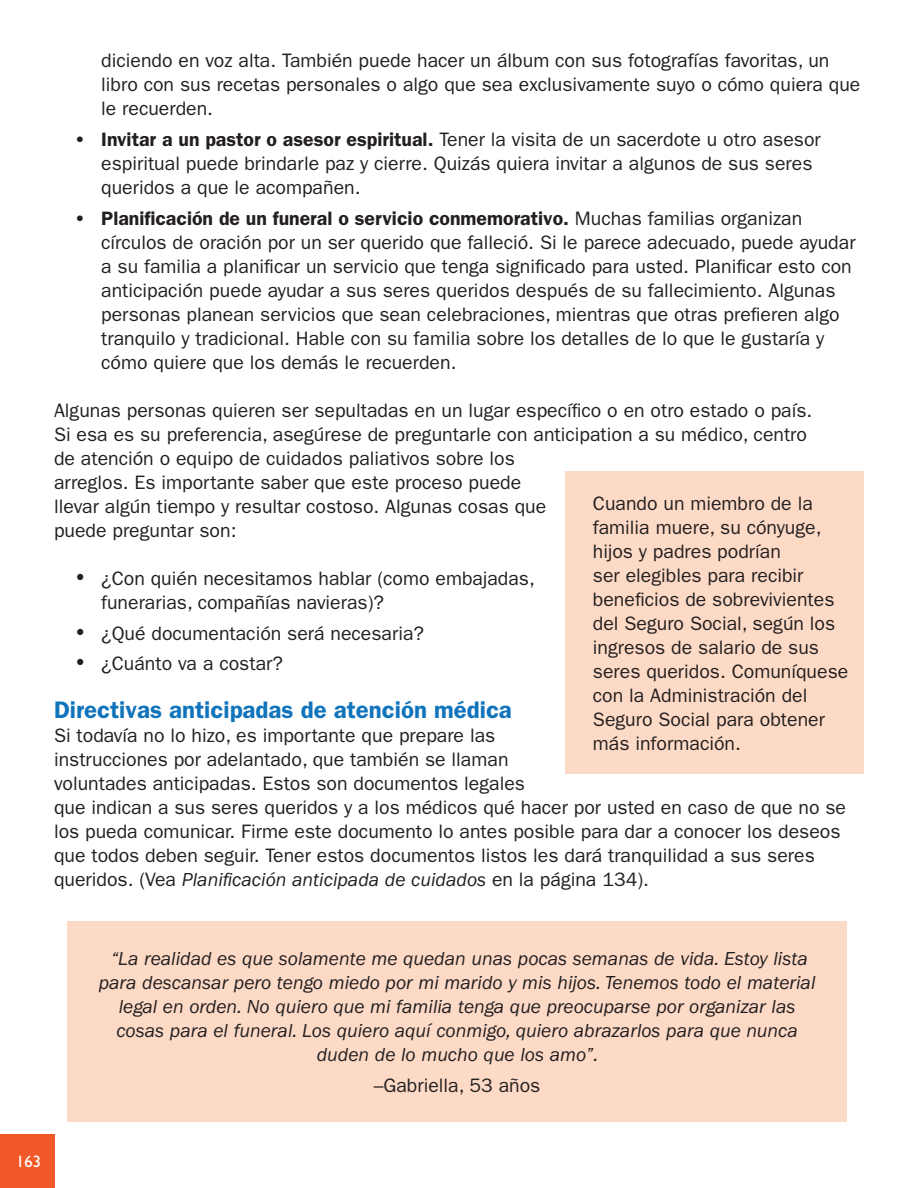
<style>
.page{position:relative;width:918px;height:1188px;background:#fff}
.page>*{position:absolute;margin:0;border:0;box-sizing:border-box;transform-origin:0 0}
.t1{font:600 24px "ITC Franklin Gothic Std";color:#1074bc}
.t2{font:19.5px/24px "ITC Franklin Gothic Std";color:#231f20}
.t3{font:italic 19.5px/24px "ITC Franklin Gothic Std";color:#231f20;text-align:center}
.t4{font:16.5px "Humanist 521 BT";color:#fff}
.s1{font-weight:600}
.s2{font-family:"Humanist Slabserif 712 BT";font-size:21px}
.s3{font-style:italic}
</style>
<div class="page">
<div style="left:0;top:1135px;width:55px;height:53px;background:#f15929"></div>
<div style="left:68px;top:921px;width:779px;height:201px;background:#fddac6"></div>
<div style="left:566px;top:471px;width:298px;height:303px;background:#fddac6"></div>
<p class="t2" style="left:101px;top:49px;width:761px">diciendo en voz alta. También puede hacer un álbum con sus fotografías favoritas, un libro con sus recetas personales o algo que sea exclusivamente suyo o cómo quiera que le recuerden.</p>
<p class="t2" style="left:101px;top:128px;width:721px;text-indent:-27px"><span class="s1">• Invitar a un pastor o asesor espiritual.</span> Tener la visita de un sacerdote u otro asesor espiritual puede brindarle paz y cierre. Quizás quiera invitar a algunos de sus seres queridos a que le acompañen.</p>
<p class="t2" style="left:101px;top:206px;width:756px;text-indent:-27px"><span class="s1">• Planificación de un funeral o servicio conmemorativo.</span> Muchas familias organizan círculos de oración por un ser querido que falleció. Si le parece adecuado, puede ayudar a su familia a planificar un servicio que tenga significado para usted. Planificar esto con anticipación puede ayudar a sus seres queridos después de su fallecimiento. Algunas personas planean servicios que sean celebraciones, mientras que otras prefieren algo tranquilo y tradicional. Hable con su familia sobre los detalles de lo que le gustaría y cómo quiere que los demás le recuerden.</p>
<p class="t2" style="left:54px;top:398px;width:760px">Algunas personas quieren ser sepultadas en un lugar específico o en otro estado o país.<br>Si esa es su preferencia, asegúrese de preguntarle con anticipation a su médico, centro de atención o equipo de cuidados paliativos sobre los<br>arreglos. Es importante saber que este proceso puede<br>llevar algún tiempo y resultar costoso. Algunas cosas que<br>puede preguntar son:</p>
<p class="t2" style="left:101px;top:566px;width:435px;text-indent:-27px"><span class="s2">•</span> ¿Con quién necesitamos hablar (como embajadas, funerarias, compañías navieras)?</p>
<p class="t2" style="left:74px;top:621px;width:351px"><span class="s2">•</span> ¿Qué documentación será necesaria?</p>
<p class="t2" style="left:74px;top:652px;width:210px"><span class="s2">•</span> ¿Cuánto va a costar?</p>
<p class="t1" style="left:54px;top:696px;width:459px">Directivas anticipadas de atención médica</p>
<p class="t2" style="left:54px;top:724px;width:794px">Si todavía no lo hizo, es importante que prepare las<br>instrucciones por adelantado, que también se llaman<br>voluntades anticipadas. Estos son documentos legales<br>que indican a sus seres queridos y a los médicos qué hacer por usted en caso de que no se los pueda comunicar. Firme este documento lo antes posible para dar a conocer los deseos que todos deben seguir. Tener estos documentos listos les dará tranquilidad a sus seres queridos. (Vea <span class="s3">Planificación anticipada de cuidados</span> en la página 134).</p>
<p class="t2" style="left:593px;top:491px;width:257px">Cuando un miembro de la familia muere, su cónyuge, hijos y padres podrían<br>ser elegibles para recibir beneficios de sobrevivientes del Seguro Social, según los ingresos de salario de sus seres queridos. Comuníquese con la Administración del<br>Seguro Social para obtener más información.</p>
<p class="t4" style="left:16px;top:1151px;width:26px">163</p>
<p class="t3" style="left:99px;top:947px;width:718px">“La realidad es que solamente me quedan unas pocas semanas de vida. Estoy lista para descansar pero tengo miedo por mi marido y mis hijos. Tenemos todo el material legal en orden. No quiero que mi familia tenga que preocuparse por organizar las cosas para el funeral. Los quiero aquí conmigo, quiero abrazarlos para que nunca duden de lo mucho que los amo”.</p>
<p class="t2" style="left:374px;top:1073px;width:168px">–Gabriella, 53 años</p>
</div>
